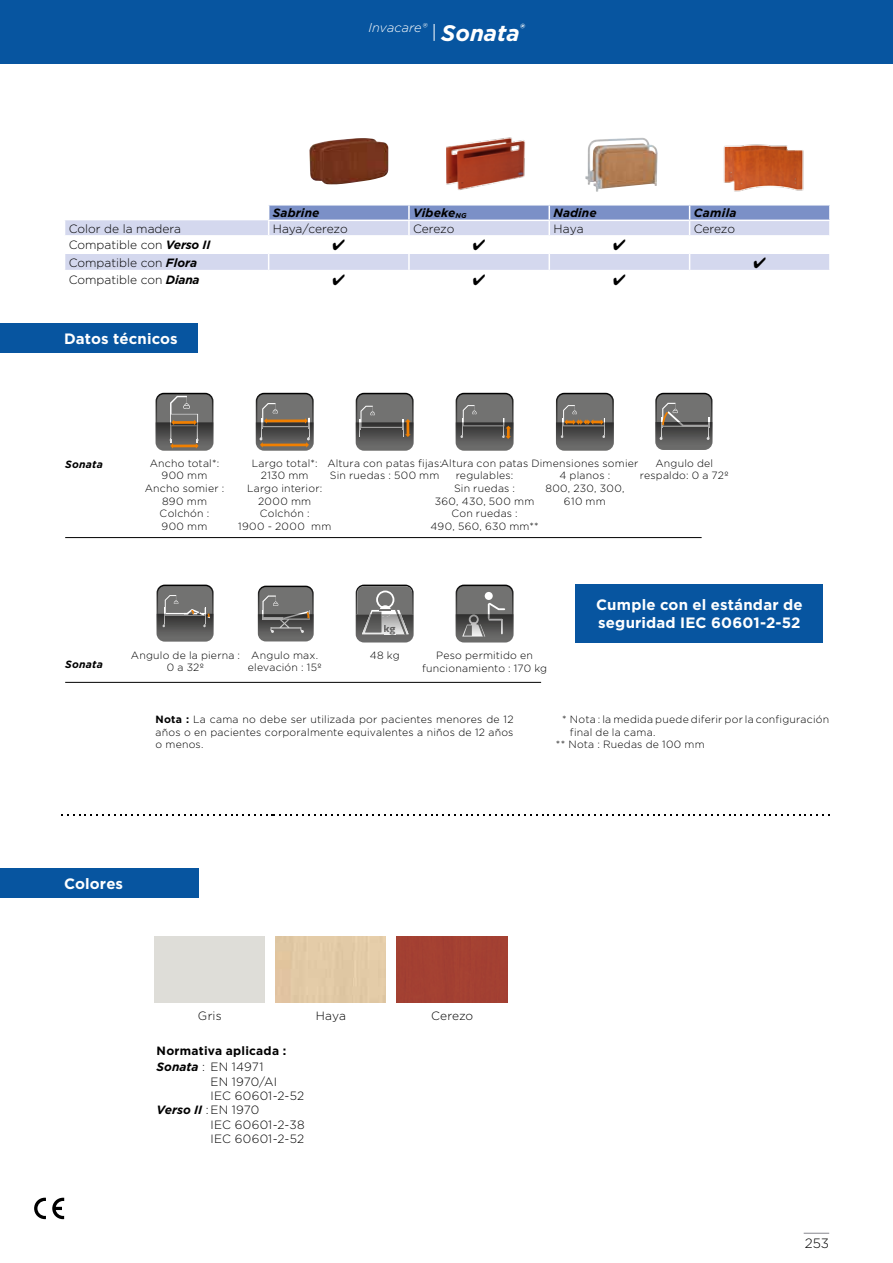
<style>
.page{position:relative;width:893px;height:1263px;background:#fff}
.page>*{position:absolute;margin:0;border:0;box-sizing:border-box;transform-origin:0 0}
.t1{font:700 15px/18px "Gotham";letter-spacing:.01em;color:#fff}
.t2{font:300 13.5px "Gotham";color:#000}
.t3{font:italic 300 12.75px "Gotham";letter-spacing:.01em;color:#fff}
.t4{font:300 12px "Gotham";color:#000}
.t5{font:italic 700 12px "Gotham";letter-spacing:.005em;color:#000}
.t6{font:700 12px/16.5px "Gotham";letter-spacing:.02em;color:#000}
.t7{font:700 10.95px "Gill Sans";color:#727271}
.t8{font:300 10.5px/12.6px "Gotham";letter-spacing:.02em;color:#000;text-align:center}
.t9{font:italic 700 10.5px "Gotham";letter-spacing:.025em;color:#000}
.s1{font-weight:700;font-size:22.5px}
.s2{font-weight:700;font-size:13.05px}
.s3{font-weight:700;font-style:italic}
.s4{font-weight:700}
.s5{font-style:italic}
.s6{font-weight:300}
.s7{font-weight:300;font-style:normal}
</style>
<div class="page">
<img style="left:446px;top:137px;width:79px;height:53px">
<img style="left:309px;top:138px;width:79px;height:46px">
<div style="left:0;top:323px;width:197px;height:30px;background:#0755a0"></div>
<hr style="left:65px;top:537px;width:637px;height:1px;background:#000">
<svg style="left:655px;top:393px;width:57px;height:57px"></svg>
<svg style="left:156px;top:393px;width:57px;height:58px"></svg>
<svg style="left:256px;top:393px;width:58px;height:58px"></svg>
<svg style="left:356px;top:393px;width:58px;height:58px"></svg>
<svg style="left:556px;top:393px;width:58px;height:58px"></svg>
<hr style="left:65px;top:682px;width:476px;height:1px;background:#000">
<svg style="left:157px;top:585px;width:57px;height:57px"></svg>
<img style="left:356px;top:635px;width:58px;height:7px">
<svg style="left:356px;top:585px;width:58px;height:50px"></svg>
<svg style="left:258px;top:586px;width:56px;height:55px"></svg>
<svg style="left:456px;top:585px;width:57px;height:57px"></svg>
<svg style="left:456px;top:393px;width:57px;height:58px"></svg>
<div style="left:0;top:868px;width:198px;height:30px;background:#0755a0"></div>
<div style="left:397px;top:936px;width:110px;height:66px;background:#a34032"></div>
<img style="left:585px;top:138px;width:73px;height:54px">
<svg style="left:61px;top:814px;width:768px;height:2px"></svg>
<div style="left:576px;top:584px;width:247px;height:58px;background:#0755a0"></div>
<div style="left:0;top:0;width:893px;height:64px;background:#0755a0"></div>
<svg style="left:52px;top:1198px;width:12px;height:21px"></svg>
<svg style="left:34px;top:1198px;width:12px;height:21px"></svg>
<img style="left:723px;top:144px;width:81px;height:48px">
<svg style="left:434px;top:24px;width:1px;height:17px"></svg>
<svg style="left:804px;top:1233px;width:25px;height:1px"></svg>
<svg style="left:65px;top:205px;width:765px;height:65px"></svg>
<p class="t3" style="left:369px;top:19px;width:157px">Invacare® <span class="s1">Sonata</span><span class="s2">®</span></p>
<p class="t5" style="left:273px;top:205px;width:48px">Sabrine</p>
<p class="t5" style="left:413px;top:205px;width:55px">Vibeke<sub>NG</sub></p>
<p class="t5" style="left:554px;top:205px;width:45px">Nadine</p>
<p class="t5" style="left:694px;top:205px;width:44px">Camila</p>
<p class="t4" style="left:69px;top:221px;width:114px">Color de la madera</p>
<p class="t4" style="left:273px;top:221px;width:76px">Haya/cerezo</p>
<p class="t4" style="left:413px;top:221px;width:43px">Cerezo</p>
<p class="t4" style="left:554px;top:221px;width:32px">Haya</p>
<p class="t4" style="left:694px;top:221px;width:43px">Cerezo</p>
<p class="t4" style="left:69px;top:238px;width:143px">Compatible con <span class="s3">Verso II</span></p>
<p class="t4" style="left:69px;top:255px;width:130px">Compatible con <span class="s3">Flora</span></p>
<p class="t4" style="left:69px;top:272px;width:132px">Compatible con <span class="s3">Diana</span></p>
<h1 class="t1" style="left:64px;top:329px;width:115px">Datos técnicos</h1>
<p class="t8" style="left:327px;top:456px;width:313px;text-align:left">Altura con patas fijas:Altura con patas Dimensiones somier<br>Sin ruedas : 500 mm</p>
<p class="t9" style="left:65px;top:457px;width:39px">Sonata</p>
<p class="t8" style="left:640px;top:456px;width:90px">Angulo del respaldo: 0 a 72º</p>
<p class="t8" style="left:145px;top:456px;width:81px">Ancho total*:<br>900 mm<br>Ancho somier :<br>890 mm<br>Colchón :<br>900 mm</p>
<p class="t8" style="left:238px;top:456px;width:95px">Largo total*:<br>2130 mm<br>Largo interior:<br>2000 mm<br>Colchón :<br>1900 - 2000 mm</p>
<p class="t8" style="left:545px;top:469px;width:81px">4 planos :<br>800, 230, 300,<br>610 mm</p>
<p class="t8" style="left:430px;top:469px;width:110px">regulables:<br>Sin ruedas :<br>360, 430, 500 mm<br>Con ruedas :<br>490, 560, 630 mm**</p>
<p class="t7" style="left:383px;top:622px;width:13px">kg</p>
<p class="t9" style="left:65px;top:657px;width:39px">Sonata</p>
<p class="t8" style="left:131px;top:648px;width:111px">Angulo de la pierna :<br>0 a 32º</p>
<p class="t8" style="left:370px;top:649px;width:31px">48 kg</p>
<p class="t8" style="left:248px;top:648px;width:75px">Angulo max. elevación : 15º</p>
<p class="t8" style="left:422px;top:649px;width:127px">Peso permitido en funcionamiento : 170 kg</p>
<h1 class="t1" style="left:596px;top:596px;width:208px">Cumple con el estándar de seguridad IEC 60601-2-52</h1>
<p class="t8" style="left:156px;top:713px;width:359px;text-align:justify"><span class="s4">Nota :</span> La cama no debe ser utilizada por pacientes menores de 12 años o en pacientes corporalmente equivalentes a niños de 12 años o menos.</p>
<p class="t8" style="left:562px;top:713px;width:268px">* Nota : la medida puede diferir por la configuración</p>
<p class="t8" style="left:570px;top:725px;width:87px">final de la cama.</p>
<p class="t8" style="left:556px;top:738px;width:150px">** Nota : Ruedas de 100 mm</p>
<h1 class="t1" style="left:64px;top:874px;width:61px">Colores</h1>
<p class="t4" style="left:198px;top:1008px;width:25px">Gris</p>
<p class="t4" style="left:316px;top:1008px;width:32px">Haya</p>
<p class="t4" style="left:431px;top:1008px;width:44px">Cerezo</p>
<p class="t6" style="left:157px;top:1042px;width:131px">Normativa aplicada :<br><span class="s5">Sonata</span> <span class="s6">: EN 14971</span></p>
<p class="t4" style="left:211px;top:1074px;width:68px">EN 1970/AI</p>
<p class="t4" style="left:211px;top:1088px;width:95px">IEC 60601-2-52</p>
<p class="t5" style="left:157px;top:1102px;width:104px">Verso II <span class="s7">: EN 1970</span></p>
<p class="t4" style="left:211px;top:1117px;width:96px">IEC 60601-2-38</p>
<p class="t4" style="left:211px;top:1131px;width:95px">IEC 60601-2-52</p>
<p class="t2" style="left:805px;top:1234px;width:26px">253</p>
</div>
